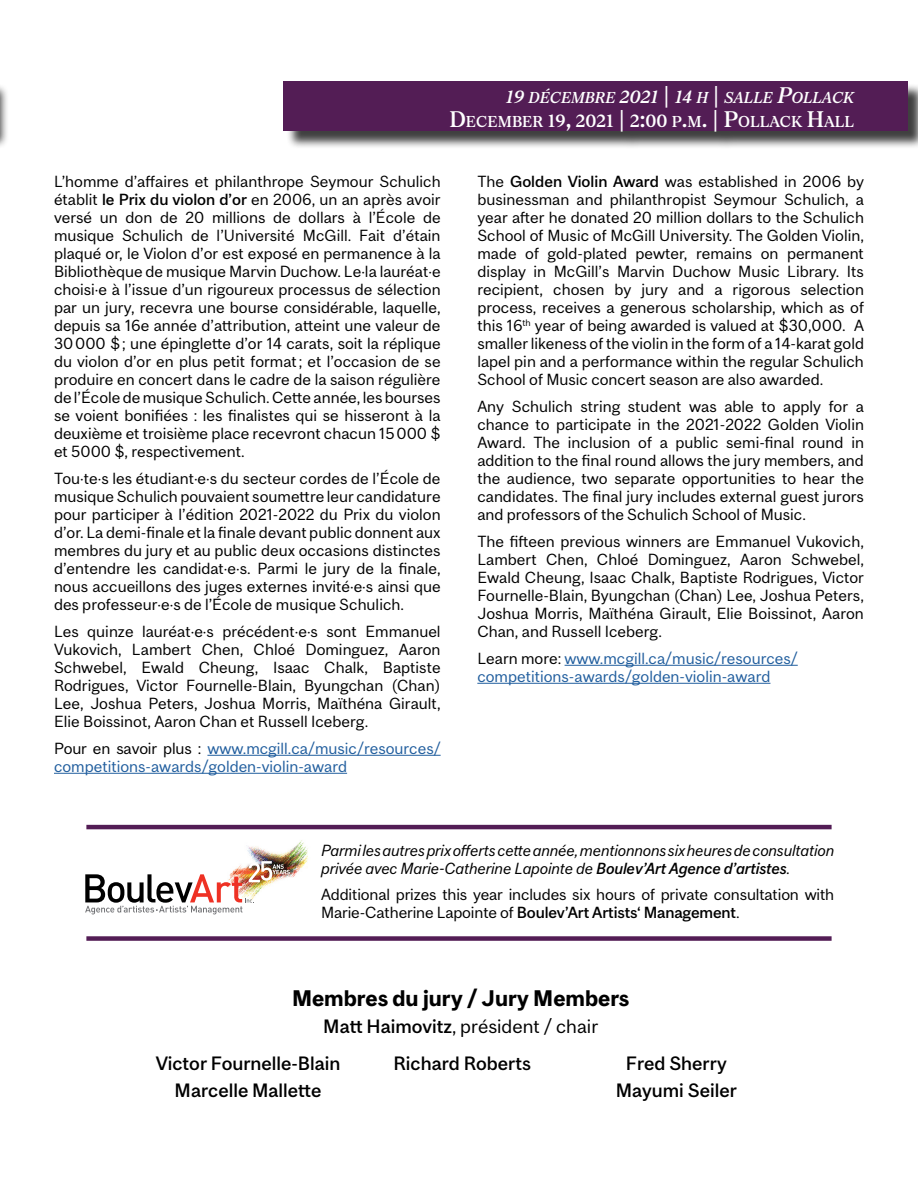
<style>
.page{position:relative;width:918px;height:1188px;background:#fff}
.page>*{position:absolute;margin:0;border:0;box-sizing:border-box;transform-origin:0 0}
.t1{font:700 21px "Mc Gill Sans";color:#000}
.t2{font:500 18px/37.5px "Mc Gill Sans";color:#000}
.t3{font:15px/18px "Mc Gill Sans";color:#000;text-align:justify}
.t4{font:15px/18px "Mc Gill Sans";color:#215e9e}
.t5{font:italic 15px/18px "Mc Gill Sans";letter-spacing:-.01em;color:#000}
.t6{font:italic 500 14.7px/24px "Mc Gill Serif";color:#fff;text-align:right}
.s1{font-size:16.5px}
.s2{font-style:normal;font-size:21px}
.s3{font-size:21px}
.s4{font-style:normal}
.s5{font-style:normal;font-size:16.5px}
.s6{font-weight:500}
.s7{color:#000}
.s8{font-weight:400}
</style>
<div class="page">
<div style="left:0;top:83px;width:10px;height:66px;background:#000;opacity:.75"></div>
<div style="left:286px;top:83px;width:632px;height:67px;background:#000;opacity:.75"></div>
<div style="left:284px;top:81px;width:624px;height:50px;background:#531d55"></div>
<hr style="left:207px;top:755px;width:234px;height:1px;background:#215e9e">
<hr style="left:54px;top:773px;width:293px;height:1px;background:#215e9e">
<hr style="left:565px;top:665px;width:233px;height:1px;background:#215e9e">
<hr style="left:477px;top:683px;width:293px;height:1px;background:#215e9e">
<img style="left:92px;top:840px;width:216px;height:75px">
<img style="left:85px;top:861px;width:205px;height:53px">
<hr style="left:86px;top:825px;width:746px;height:4px;background:#531d55">
<div style="left:86px;top:936px;width:746px;height:5px;background:#531d55"></div>
<p class="t6" style="left:449px;top:85px;width:406px"><span class="s1">19</span> DÉCEMBRE <span class="s1">2021</span> <span class="s2">|</span> <span class="s1">14</span> H <span class="s2">|</span> SALLE <span class="s3">P</span>OLLACK<br><span class="s2">D</span><span class="s4">ECEMBER</span> <span class="s5">19</span><span class="s2">,</span> <span class="s5">2021</span> <span class="s2">|</span> <span class="s5">2</span><span class="s2">:</span><span class="s5">00</span> <span class="s4">P</span><span class="s2">.</span><span class="s4">M</span><span class="s2">. | P</span><span class="s4">OLLACK</span> <span class="s2">H</span><span class="s4">ALL</span></p>
<p class="t3" style="left:54px;top:172px;width:388px">L’homme d’affaires et philanthrope Seymour Schulich établit <span class="s6">le Prix du violon d’or</span> en 2006, un an après avoir versé un don de 20 millions de dollars à l’École de musique Schulich de l’Université McGill. Fait d’étain plaqué or, le Violon d’or est exposé en permanence à la Bibliothèque de musique Marvin Duchow. Le·la lauréat·e choisi·e à l’issue d’un rigoureux processus de sélection par un jury, recevra une bourse considérable, laquelle, depuis sa 16e année d’attribution, atteint une valeur de 30000 $; une épinglette d’or 14 carats, soit la réplique du violon d’or en plus petit format; et l’occasion de se produire en concert dans le cadre de la saison régulière de l’École de musique Schulich. Cette année, les bourses se voient bonifiées : les finalistes qui se hisseront à la deuxième et troisième place recevront chacun 15000 $ et 5000 $, respectivement.</p>
<p class="t3" style="left:54px;top:469px;width:388px">Tou·te·s les étudiant·e·s du secteur cordes de l’École de musique Schulich pouvaient soumettre leur candidature pour participer à l’édition 2021-2022 du Prix du violon d’or. La demi-finale et la finale devant public donnent aux membres du jury et au public deux occasions distinctes d’entendre les candidat·e·s. Parmi le jury de la finale, nous accueillons des juges externes invité·e·s ainsi que des professeur·e·s de l’École de musique Schulich.</p>
<p class="t3" style="left:54px;top:622px;width:388px">Les quinze lauréat·e·s précédent·e·s sont Emmanuel Vukovich, Lambert Chen, Chloé Dominguez, Aaron Schwebel, Ewald Cheung, Isaac Chalk, Baptiste Rodrigues, Victor Fournelle-Blain, Byungchan (Chan)<br>Lee, Joshua Peters, Joshua Morris, Maïthéna Girault, Elie Boissinot, Aaron Chan et Russell Iceberg.</p>
<p class="t4" style="left:54px;top:739px;width:388px"><span class="s7">Pour en savoir plus :</span> www.mcgill.ca/music/resources/ competitions-awards/golden-violin-award</p>
<p class="t3" style="left:477px;top:172px;width:388px">The <span class="s6">Golden Violin Award</span> was established in 2006 by businessman and philanthropist Seymour Schulich, a year after he donated 20 million dollars to the Schulich School of Music of McGill University. The Golden Violin, made of gold-plated pewter, remains on permanent display in McGill’s Marvin Duchow Music Library. Its recipient, chosen by jury and a rigorous selection process, receives a generous scholarship, which as of this 16<sup>th</sup> year of being awarded is valued at $30,000. A smaller likeness of the violin in the form of a 14-karat gold lapel pin and a performance within the regular Schulich School of Music concert season are also awarded.</p>
<p class="t3" style="left:477px;top:397px;width:388px">Any Schulich string student was able to apply for a chance to participate in the 2021-2022 Golden Violin Award. The inclusion of a public semi-final round in addition to the final round allows the jury members, and the audience, two separate opportunities to hear the candidates. The final jury includes external guest jurors and professors of the Schulich School of Music.</p>
<p class="t3" style="left:477px;top:532px;width:388px">The fifteen previous winners are Emmanuel Vukovich, Lambert Chen, Chloé Dominguez, Aaron Schwebel, Ewald Cheung, Isaac Chalk, Baptiste Rodrigues, Victor Fournelle-Blain, Byungchan (Chan) Lee, Joshua Peters, Joshua Morris, Maïthéna Girault, Elie Boissinot, Aaron Chan, and Russell Iceberg.</p>
<p class="t4" style="left:477px;top:649px;width:322px"><span class="s7">Learn more:</span> www.mcgill.ca/music/resources/ competitions-awards/golden-violin-award</p>
<p class="t5" style="left:321px;top:842px;width:515px">Parmi les autres prix offerts cette année, mentionnons six heures de consultation privée avec Marie-Catherine Lapointe de <span class="s6">Boulev’Art Agence d’artistes</span>.</p>
<p class="t3" style="left:321px;top:885px;width:515px">Additional prizes this year includes six hours of private consultation with<br>Marie-Catherine Lapointe of <span class="s6">Boulev’Art Artists‘ Management</span>.</p>
<h1 class="t1" style="left:292px;top:985px;width:339px">Membres du jury / Jury Members</h1>
<p class="t2" style="left:156px;top:1007px;width:444px;text-indent:168px">Matt Haimovitz<span class="s8">, président / chair<br></span>Victor Fournelle-Blain</p>
<p class="t2" style="left:175px;top:1072px;width:148px">Marcelle Mallette</p>
<p class="t2" style="left:393px;top:1045px;width:139px">Richard Roberts</p>
<p class="t2" style="left:616px;top:1050px;width:122px;line-height:27px;text-align:center">Fred Sherry<br>Mayumi Seiler</p>
</div>
